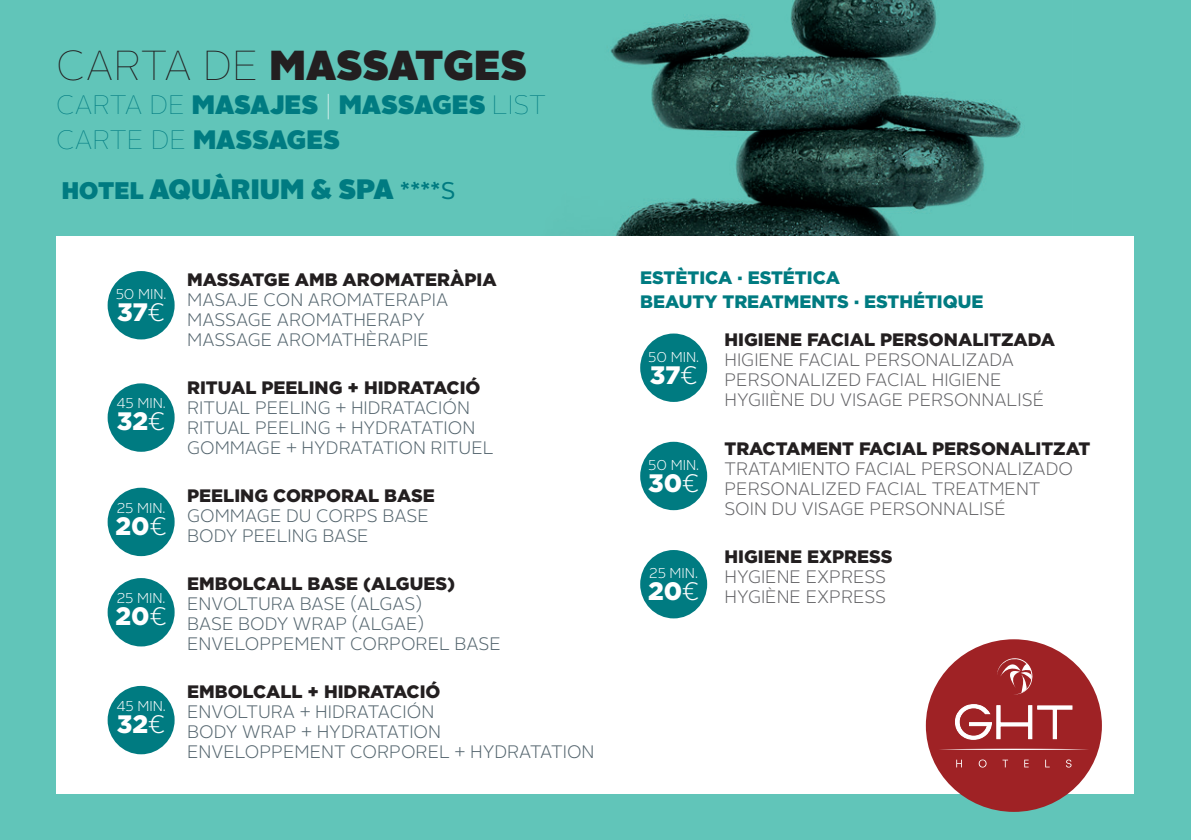
<style>
.page{position:relative;width:1191px;height:840px;background:#fff}
.page>*{position:absolute;margin:0;border:0;box-sizing:border-box;transform-origin:0 0}
.t1{font:900 41.8px "Alright Sans";letter-spacing:-.005em;color:#231f20}
.t2{font:900 28px "Alright Sans";color:#007b81}
.t3{font:900 26.6px/34.2px "Alright Sans";letter-spacing:-.005em;color:#007b81}
.t4{font:900 25.2px "Gotham";color:#fff}
.t5{font:300 18px/20px "Alright Sans";color:#54656e}
.t6{font:300 18px/20px "Alright Sans";color:#636366}
.t7{font:900 18px "Gotham";color:#231f20}
.t8{font:900 18px/24px "Gotham";color:#007b81}
.t9{font:300 14.2px "Alright Sans";color:#fff}
.s1{font-weight:100}
.s2{font-weight:100;color:#fff}
.s3{font-size:24px}
.s4{font-weight:700;font-size:24px}
.s5{font-weight:400;font-size:24px}
.s6{font-family:"Alright Sans";font-weight:300}
</style>
<div class="page">
<div style="left:0;top:0;width:1191px;height:839px;background:#61c5b9"></div>
<img style="left:610px;top:0;width:411px;height:236px">
<div style="left:56px;top:236px;width:1077px;height:556px;background:#fff"></div>
<div style="left:108px;top:271px;width:67px;height:68px;background:#007b81;border-radius:50%"></div>
<div style="left:640px;top:333px;width:67px;height:68px;background:#007b81;border-radius:50%"></div>
<div style="left:640px;top:441px;width:67px;height:69px;background:#007b81;border-radius:50%"></div>
<div style="left:640px;top:549px;width:67px;height:69px;background:#007b81;border-radius:50%"></div>
<div style="left:108px;top:383px;width:67px;height:68px;background:#007b81;border-radius:50%"></div>
<div style="left:108px;top:685px;width:67px;height:68px;background:#007b81;border-radius:50%"></div>
<div style="left:108px;top:487px;width:67px;height:69px;background:#007b81;border-radius:50%"></div>
<div style="left:108px;top:577px;width:67px;height:69px;background:#007b81;border-radius:50%"></div>
<div style="left:926px;top:639px;width:176px;height:172px;background:#9f2225;border-radius:50%"></div>
<svg style="left:956px;top:759px;width:6px;height:8px"></svg>
<svg style="left:966px;top:748px;width:96px;height:1px"></svg>
<svg style="left:955px;top:704px;width:117px;height:35px"></svg>
<svg style="left:978px;top:759px;width:8px;height:8px"></svg>
<svg style="left:1002px;top:759px;width:6px;height:8px"></svg>
<svg style="left:1024px;top:759px;width:4px;height:8px"></svg>
<svg style="left:1045px;top:759px;width:4px;height:8px"></svg>
<svg style="left:1066px;top:759px;width:5px;height:8px"></svg>
<svg style="left:997px;top:658px;width:35px;height:36px"></svg>
<h1 class="t1" style="left:56px;top:35px;width:473px"><span class="s1">CARTA DE</span> MASSATGES</h1>
<h3 class="t3" style="left:56px;top:88px;width:492px"><span class="s1">CARTA DE</span> MASAJES <span class="s2">|</span> MASSAGES <span class="s1">LIST<br>CARTE DE</span> MASSAGES</h3>
<h2 class="t2" style="left:62px;top:168px;width:395px"><span class="s3">HOTEL</span> AQUÀRIUM &amp; SPA <span class="s4">****</span><span class="s5">S</span></h2>
<p class="t9" style="left:116px;top:284px;width:52px">50 MIN.</p>
<h3 class="t4" style="left:117px;top:297px;width:49px">37<span class="s6">€</span></h3>
<p class="t9" style="left:116px;top:393px;width:51px">45 MIN.</p>
<h3 class="t4" style="left:117px;top:406px;width:50px">32<span class="s6">€</span></h3>
<p class="t9" style="left:117px;top:498px;width:50px">25 MIN.</p>
<h3 class="t4" style="left:115px;top:511px;width:53px">20<span class="s6">€</span></h3>
<p class="t9" style="left:117px;top:588px;width:50px">25 MIN.</p>
<h3 class="t4" style="left:115px;top:601px;width:53px">20<span class="s6">€</span></h3>
<p class="t9" style="left:116px;top:695px;width:51px">45 MIN.</p>
<h3 class="t4" style="left:117px;top:709px;width:50px">32<span class="s6">€</span></h3>
<p class="t7" style="left:187px;top:269px;width:311px">MASSATGE AMB AROMATERÀPIA</p>
<p class="t5" style="left:187px;top:289px;width:263px">MASAJE CON AROMATERAPIA<br>MASSAGE AROMATHERAPY<br>MASSAGE AROMATHÈRAPIE</p>
<p class="t7" style="left:187px;top:377px;width:295px">RITUAL PEELING + HIDRATACIÓ</p>
<p class="t5" style="left:187px;top:397px;width:308px">RITUAL PEELING + HIDRATACIÓN<br>RITUAL PEELING + HYDRATATION<br>GOMMAGE + HYDRATATION RITUEL</p>
<p class="t7" style="left:187px;top:485px;width:249px">PEELING CORPORAL BASE</p>
<p class="t5" style="left:187px;top:505px;width:243px">GOMMAGE DU CORPS BASE<br>BODY PEELING BASE</p>
<p class="t7" style="left:187px;top:573px;width:269px">EMBOLCALL BASE (ALGUES)</p>
<p class="t5" style="left:187px;top:593px;width:315px">ENVOLTURA BASE (ALGAS)<br>BASE BODY WRAP (ALGAE)<br>ENVELOPPEMENT CORPOREL BASE</p>
<p class="t7" style="left:187px;top:681px;width:255px">EMBOLCALL + HIDRATACIÓ</p>
<p class="t5" style="left:187px;top:701px;width:409px">ENVOLTURA + HIDRATACIÓN<br>BODY WRAP + HYDRATATION<br>ENVELOPPEMENT CORPOREL + HYDRATATION</p>
<p class="t8" style="left:640px;top:265px;width:345px">ESTÈTICA · ESTÉTICA<br>BEAUTY TREATMENTS · ESTHÉTIQUE</p>
<p class="t9" style="left:648px;top:347px;width:52px">50 MIN.</p>
<h3 class="t4" style="left:650px;top:360px;width:49px">37<span class="s6">€</span></h3>
<p class="t9" style="left:648px;top:455px;width:52px">50 MIN.</p>
<h3 class="t4" style="left:648px;top:468px;width:53px">30<span class="s6">€</span></h3>
<p class="t9" style="left:649px;top:563px;width:50px">25 MIN.</p>
<h3 class="t4" style="left:648px;top:576px;width:53px">20<span class="s6">€</span></h3>
<p class="t7" style="left:724px;top:329px;width:332px">HIGIENE FACIAL PERSONALITZADA</p>
<p class="t6" style="left:724px;top:350px;width:321px">HIGIENE FACIAL PERSONALIZADA<br>PERSONALIZED FACIAL HIGIENE<br>HYGIIÈNE DU VISAGE PERSONNALISÉ</p>
<p class="t7" style="left:724px;top:437px;width:367px">TRACTAMENT FACIAL PERSONALITZAT</p>
<p class="t6" style="left:724px;top:458px;width:350px">TRATAMIENTO FACIAL PERSONALIZADO<br>PERSONALIZED FACIAL TREATMENT<br>SOIN DU VISAGE PERSONNALISÉ</p>
<p class="t7" style="left:724px;top:545px;width:169px">HIGIENE EXPRESS</p>
<p class="t6" style="left:724px;top:566px;width:163px">HYGIENE EXPRESS<br>HYGIÈNE EXPRESS</p>
</div>
